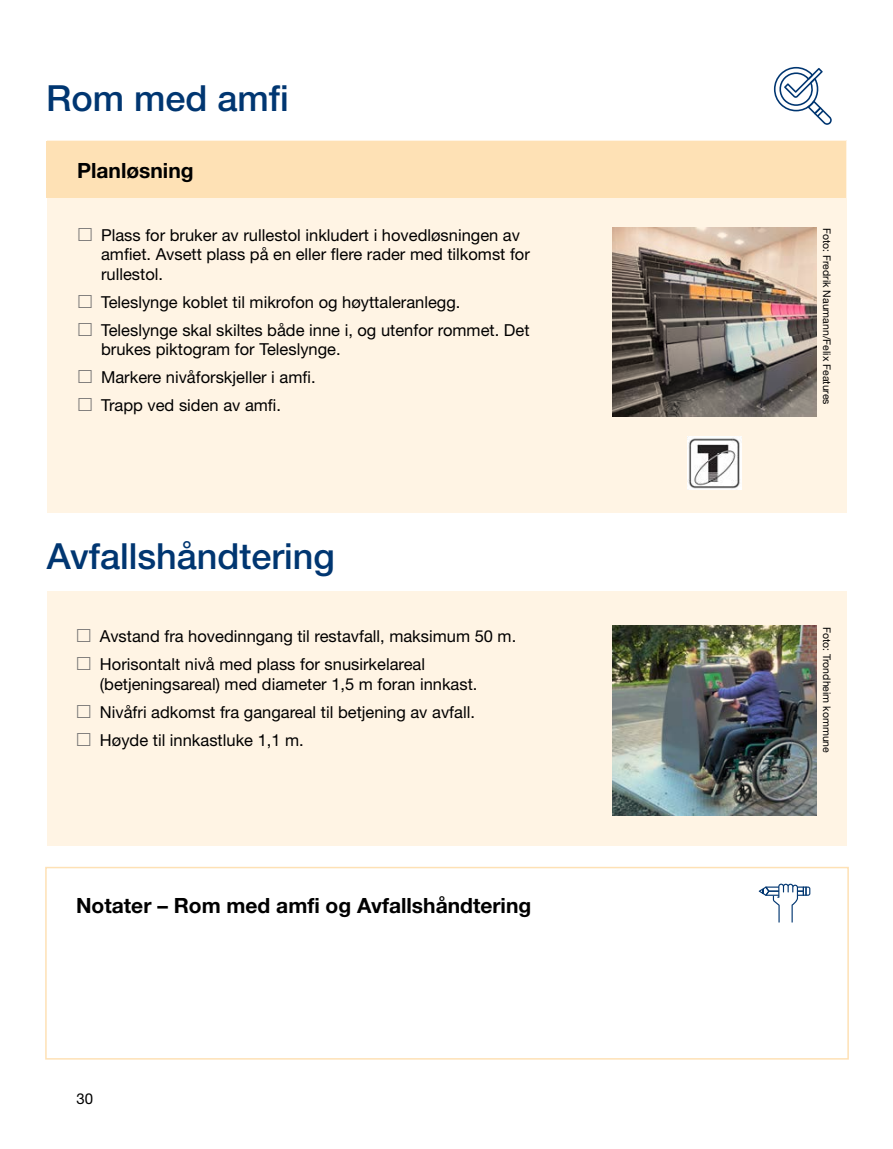
<style>
.page{position:relative;width:893px;height:1149px;background:#fff}
.page>*{position:absolute;margin:0;border:0;box-sizing:border-box;transform-origin:0 0}
.t1{font:500 36px "Helvetica Neue LT Pro";color:#003671}
.t2{font:700 21px "Helvetica Neue LT Pro";color:#000}
.t3{font:16.5px/28px "Helvetica Neue LT Pro";color:#000}
.t4{font:15px "Helvetica Neue LT Pro";color:#000}
.t5{font:10.5px "Helvetica Neue LT Pro";color:#000}
</style>
<div class="page">
<svg style="left:774px;top:67px;width:58px;height:58px"></svg>
<div style="left:47px;top:141px;width:799px;height:372px;background:#fff4e4"></div>
<div style="left:47px;top:591px;width:799px;height:254px;background:#fff4e4"></div>
<div style="left:47px;top:141px;width:799px;height:56px;background:#fee1b5"></div>
<img style="left:612px;top:227px;width:205px;height:189px">
<img style="left:612px;top:625px;width:205px;height:190px">
<img style="left:688px;top:436px;width:53px;height:53px">
<div style="left:45px;top:866px;width:804px;height:193px;border:2px solid #fee1b5"></div>
<svg style="left:759px;top:883px;width:51px;height:39px"></svg>
<h1 class="t1" style="left:46px;top:77px;width:244px">Rom med amfi</h1>
<p class="t2" style="left:77px;top:157px;width:118px">Planløsning</p>
<p class="t3" style="left:101px;top:224px;width:430px;line-height:19.5px">Plass for bruker av rullestol inkludert i hovedløsningen av amfiet. Avsett plass på en eller flere rader med tilkomst for rullestol.</p>
<p class="t3" style="left:101px;top:287px;width:430px">Teleslynge koblet til mikrofon og høyttaleranlegg.<br>Teleslynge skal skiltes både inne i, og utenfor rommet. Det</p>
<p class="t3" style="left:101px;top:335px;width:241px">brukes piktogram for Teleslynge.<br>Markere nivåforskjeller i amfi.<br>Trapp ved siden av amfi.</p>
<h1 class="t1" style="left:47px;top:534px;width:290px">Avfallshåndtering</h1>
<p class="t3" style="left:100px;top:622px;width:418px">Avstand fra hovedinngang til restavfall, maksimum 50 m.<br>Horisontalt nivå med plass for snusirkelareal</p>
<p class="t3" style="left:100px;top:669px;width:379px">(betjeningsareal) med diameter 1,5 m foran innkast.<br>Nivåfri adkomst fra gangareal til betjening av avfall.<br>Høyde til innkastluke 1,1 m.</p>
<p class="t2" style="left:76px;top:892px;width:457px">Notater – Rom med amfi og Avfallshåndtering</p>
<p class="t4" style="left:77px;top:1088px;width:18px">30</p>
<p class="t5" style="left:833px;top:228px;width:178px;rotate:90deg">Foto: Fredrik Naumann/Felix Features</p>
<p class="t5" style="left:833px;top:626px;width:128px;rotate:90deg">Foto: Trondheim kommune</p>
</div>
